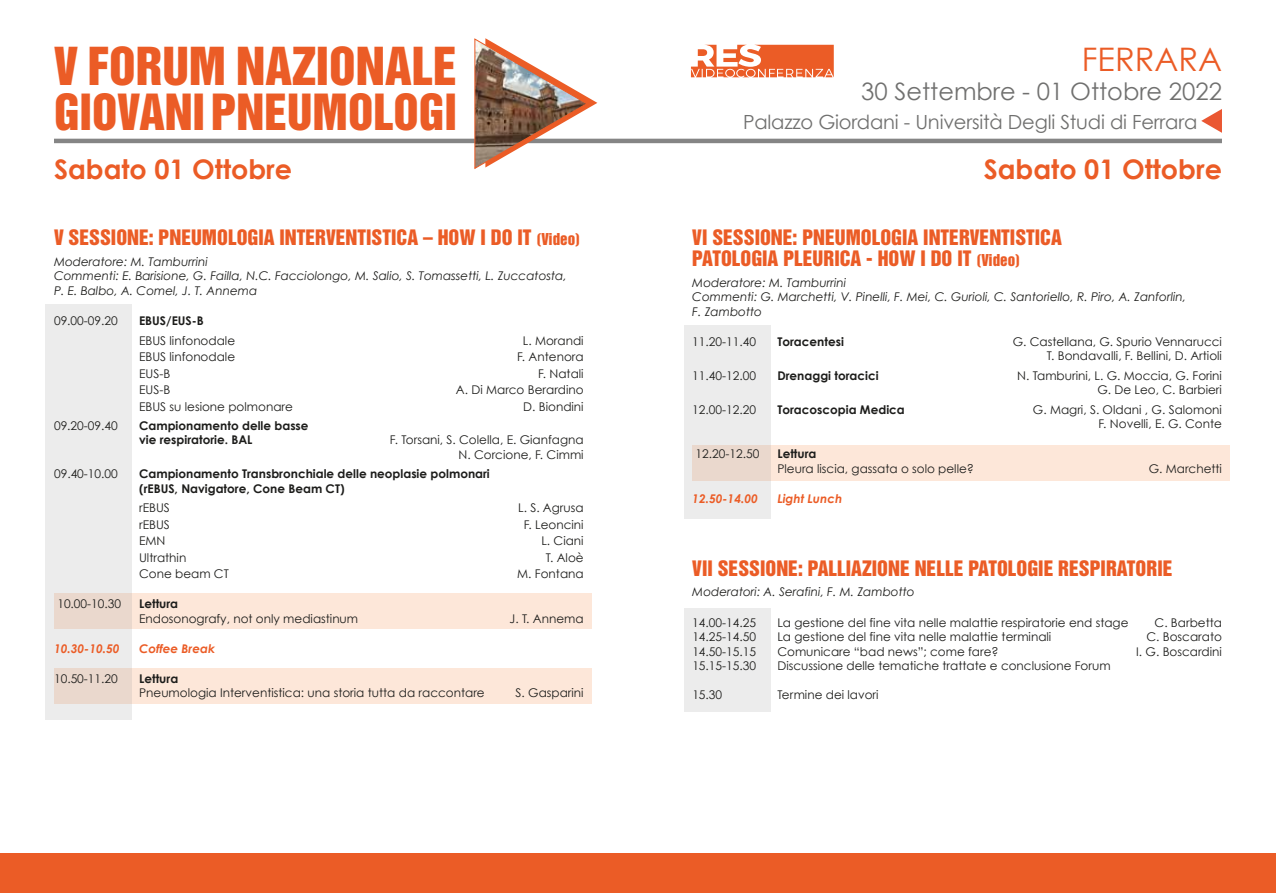
<style>
.page{position:relative;width:1276px;height:893px;background:#fff}
.page>*{position:absolute;margin:0;border:0;box-sizing:border-box;transform-origin:0 0}
.t1{font:47.85px "Helvetica Inserat";color:#eb5c26}
.t2{font:45.6px "Helvetica Inserat";color:#eb5c26}
.t3{font:32.4px "Century Gothic";color:#eb5c26}
.t4{font:700 27px "Century Gothic";color:#eb5c26}
.t5{font:24px "Century Gothic";color:#70706f}
.t6{font:19.5px/21px "Helvetica Inserat";color:#eb5c26}
.t7{font:19.5px "Century Gothic";letter-spacing:-.01em;color:#70706f}
.t8{font:12px/14.4px "Century Gothic";color:#1d1d1b;text-align:right}
.t9{font:italic 12px/14.4px "Century Gothic";color:#1d1d1b}
.t10{font:700 12px/14.4px "Century Gothic";color:#1d1d1b}
.t11{font:italic 700 12px "Century Gothic";color:#eb5c26}
.s1{font-size:15px}
</style>
<div class="page">
<hr style="left:54px;top:139px;width:1168px;height:4px;background:#858585">
<svg style="left:474px;top:38px;width:123px;height:131px"></svg>
<svg style="left:1201px;top:109px;width:21px;height:24px"></svg>
<svg style="left:691px;top:45px;width:143px;height:32px"></svg>
<div style="left:0;top:854px;width:1276px;height:39px;background:#eb5c26"></div>
<div style="left:54px;top:668px;width:537px;height:36px;background:#fde7d9"></div>
<div style="left:54px;top:593px;width:537px;height:36px;background:#fde7d9"></div>
<svg style="left:45px;top:304px;width:87px;height:415px;background:#ebe8e7"></svg>
<div style="left:692px;top:445px;width:537px;height:35px;background:#fde7d9"></div>
<svg style="left:684px;top:325px;width:86px;height:194px;background:#ebe8e6"></svg>
<div style="left:684px;top:608px;width:86px;height:104px;background:#ececec"></div>
<h1 class="t1" style="left:54px;top:37px;width:404px">V FORUM NAZIONALE</h1>
<h2 class="t2" style="left:54px;top:85px;width:404px">GIOVANI PNEUMOLOGI</h2>
<h3 class="t4" style="left:54px;top:153px;width:240px">Sabato 01 Ottobre</h3>
<h3 class="t6" style="left:54px;top:228px;width:528px">V SESSIONE: PNEUMOLOGIA INTERVENTISTICA – HOW I DO IT <span class="s1">(Video)</span></h3>
<p class="t9" style="left:54px;top:254px;width:514px">Moderatore: M. Tamburrini<br>Commenti: E. Barisione, G. Failla, N.C. Facciolongo, M. Salio, S. Tomassetti, L. Zuccatosta,<br>P. E. Balbo, A. Comel, J. T. Annema</p>
<p class="t8" style="left:54px;top:313px;width:65px">09.00-09.20</p>
<p class="t10" style="left:139px;top:313px;width:66px">EBUS/EUS-B</p>
<p class="t8" style="left:139px;top:333px;width:98px">EBUS linfonodale</p>
<p class="t8" style="left:523px;top:333px;width:62px">L. Morandi</p>
<p class="t8" style="left:139px;top:349px;width:98px">EBUS linfonodale</p>
<p class="t8" style="left:517px;top:349px;width:68px">F. Antenora</p>
<p class="t8" style="left:139px;top:366px;width:33px">EUS-B</p>
<p class="t8" style="left:538px;top:366px;width:47px">F. Natali</p>
<p class="t8" style="left:139px;top:382px;width:33px">EUS-B</p>
<p class="t8" style="left:456px;top:382px;width:129px">A. Di Marco Berardino</p>
<p class="t8" style="left:139px;top:399px;width:155px">EBUS su lesione polmonare</p>
<p class="t8" style="left:523px;top:399px;width:62px">D. Biondini</p>
<p class="t8" style="left:54px;top:418px;width:65px">09.20-09.40</p>
<p class="t10" style="left:139px;top:418px;width:171px">Campionamento delle basse vie respiratorie. BAL</p>
<p class="t8" style="left:390px;top:433px;width:195px">F. Torsani, S. Colella, E. Gianfagna<br>N. Corcione, F. Cimmi</p>
<p class="t8" style="left:54px;top:467px;width:65px">09.40-10.00</p>
<p class="t10" style="left:139px;top:467px;width:352px">Campionamento Transbronchiale delle neoplasie polmonari (rEBUS, Navigatore, Cone Beam CT)</p>
<p class="t8" style="left:139px;top:501px;width:32px">rEBUS</p>
<p class="t8" style="left:518px;top:501px;width:67px">L. S. Agrusa</p>
<p class="t8" style="left:139px;top:517px;width:32px">rEBUS</p>
<p class="t8" style="left:524px;top:517px;width:61px">F. Leoncini</p>
<p class="t8" style="left:139px;top:534px;width:28px">EMN</p>
<p class="t8" style="left:541px;top:534px;width:44px">L. Ciani</p>
<p class="t8" style="left:139px;top:550px;width:49px">Ultrathin</p>
<p class="t8" style="left:546px;top:550px;width:39px">T. Aloè</p>
<p class="t8" style="left:139px;top:567px;width:91px">Cone beam CT</p>
<p class="t8" style="left:517px;top:567px;width:68px">M. Fontana</p>
<p class="t8" style="left:57px;top:597px;width:65px">10.00-10.30</p>
<p class="t10" style="left:139px;top:596px;width:41px">Lettura</p>
<p class="t8" style="left:139px;top:611px;width:221px">Endosonografy, not only mediastinum</p>
<p class="t8" style="left:509px;top:611px;width:76px">J. T. Annema</p>
<p class="t11" style="left:54px;top:641px;width:67px">10.30-10.50</p>
<p class="t11" style="left:139px;top:641px;width:77px">Coffee Break</p>
<p class="t8" style="left:54px;top:671px;width:65px">10.50-11.20</p>
<p class="t10" style="left:139px;top:671px;width:41px">Lettura</p>
<p class="t8" style="left:139px;top:685px;width:347px">Pneumologia Interventistica: una storia tutta da raccontare</p>
<p class="t8" style="left:515px;top:685px;width:70px">S. Gasparini</p>
<h3 class="t3" style="left:1082px;top:39px;width:142px">FERRARA</h3>
<h3 class="t5" style="left:861px;top:76px;width:362px">30 Settembre - 01 Ottobre 2022</h3>
<h3 class="t7" style="left:743px;top:110px;width:456px">Palazzo Giordani - Università Degli Studi di Ferrara</h3>
<h3 class="t4" style="left:983px;top:153px;width:240px">Sabato 01 Ottobre</h3>
<h3 class="t6" style="left:692px;top:228px;width:371px">VI SESSIONE: PNEUMOLOGIA INTERVENTISTICA<br>PATOLOGIA PLEURICA - HOW I DO IT <span class="s1">(Video)</span></h3>
<p class="t9" style="left:692px;top:275px;width:495px">Moderatore: M. Tamburrini<br>Commenti: G. Marchetti, V. Pinelli, F. Mei, C. Gurioli, C. Santoriello, R. Piro, A. Zanforlin,<br>F. Zambotto</p>
<p class="t8" style="left:692px;top:334px;width:65px">11.20-11.40</p>
<p class="t10" style="left:777px;top:334px;width:68px">Toracentesi</p>
<p class="t8" style="left:1012px;top:334px;width:211px">G. Castellana, G. Spurio Vennarucci<br>T. Bondavalli, F. Bellini, D. Artioli</p>
<p class="t8" style="left:692px;top:368px;width:65px">11.40-12.00</p>
<p class="t10" style="left:777px;top:368px;width:103px">Drenaggi toracici</p>
<p class="t8" style="left:1017px;top:368px;width:206px">N. Tamburini, L. G. Moccia, G. Forini<br>G. De Leo, C. Barbieri</p>
<p class="t8" style="left:692px;top:402px;width:65px">12.00-12.20</p>
<p class="t10" style="left:777px;top:402px;width:129px">Toracoscopia Medica</p>
<p class="t8" style="left:1033px;top:402px;width:191px">G. Magri, S. Oldani , G. Salomoni<br>F. Novelli, E. G. Conte</p>
<p class="t8" style="left:695px;top:447px;width:65px">12.20-12.50</p>
<p class="t10" style="left:777px;top:446px;width:41px">Lettura</p>
<p class="t8" style="left:777px;top:461px;width:198px">Pleura liscia, gassata o solo pelle?</p>
<p class="t8" style="left:1148px;top:461px;width:75px">G. Marchetti</p>
<p class="t11" style="left:692px;top:491px;width:67px">12.50-14.00</p>
<p class="t11" style="left:777px;top:491px;width:66px">Light Lunch</p>
<h3 class="t6" style="left:692px;top:558px;width:482px">VII SESSIONE: PALLIAZIONE NELLE PATOLOGIE RESPIRATORIE</h3>
<p class="t9" style="left:692px;top:585px;width:224px">Moderatori: A. Serafini, F. M. Zambotto</p>
<p class="t8" style="left:692px;top:615px;width:65px">14.00-14.25</p>
<p class="t8" style="left:777px;top:615px;width:353px">La gestione del fine vita nelle malattie respiratorie end stage</p>
<p class="t8" style="left:1154px;top:615px;width:69px">C. Barbetta</p>
<p class="t8" style="left:692px;top:630px;width:65px">14.25-14.50</p>
<p class="t8" style="left:777px;top:630px;width:275px">La gestione del fine vita nelle malattie terminali</p>
<p class="t8" style="left:1146px;top:630px;width:77px">C. Boscarato</p>
<p class="t8" style="left:692px;top:644px;width:65px">14.50-15.15</p>
<p class="t8" style="left:777px;top:644px;width:223px">Comunicare “bad news”; come fare?</p>
<p class="t8" style="left:1136px;top:644px;width:87px">I. G. Boscardini</p>
<p class="t8" style="left:692px;top:658px;width:65px">15.15-15.30</p>
<p class="t8" style="left:777px;top:658px;width:335px">Discussione delle tematiche trattate e conclusione Forum</p>
<p class="t8" style="left:692px;top:687px;width:31px">15.30</p>
<p class="t8" style="left:777px;top:687px;width:103px">Termine dei lavori</p>
</div>
